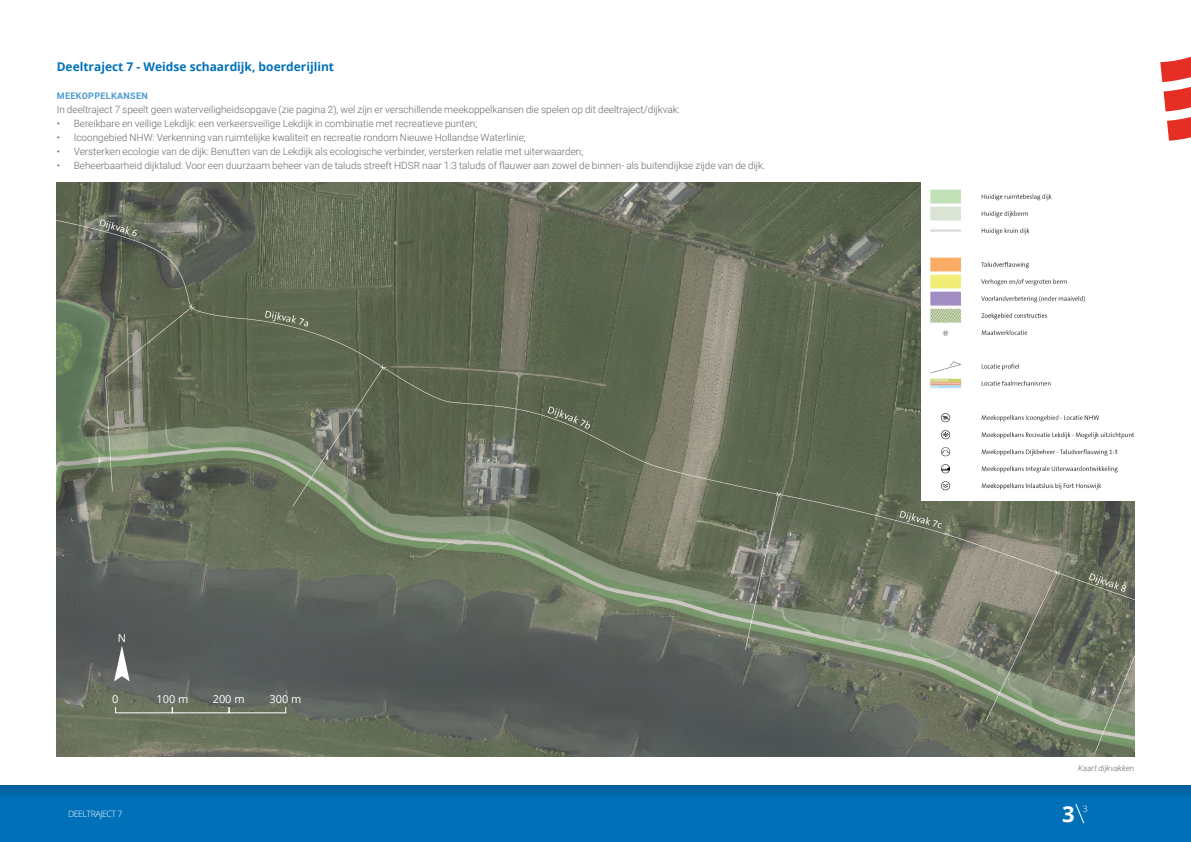
<style>
.page{position:relative;width:1191px;height:842px;background:#fff}
.page>*{position:absolute;margin:0;border:0;box-sizing:border-box;transform-origin:0 0}
.t1{font:700 22px "Open Sans";color:#fff}
.t2{font:700 12px "Open Sans";color:#0071b9}
.t3{font:11px "Open Sans";color:#fff}
.t4{font:300 10px "Roboto";color:#676867}
.t5{font:700 9px "Roboto";letter-spacing:.035em;color:#4d9cce}
.t6{font:300 8.7px "Open Sans";letter-spacing:-.05em;color:#fff}
.t7{font:italic 300 8px "Roboto";color:#676867}
</style>
<div class="page">
<img style="left:57px;top:183px;width:1077px;height:574px">
<div style="left:115px;top:707px;width:58px;height:6px;border:1px solid #fff"></div>
<div style="left:229px;top:707px;width:57px;height:6px;border:1px solid #fff"></div>
<div style="left:172px;top:707px;width:57px;height:6px;border:1px solid #fff"></div>
<svg style="left:114px;top:645px;width:16px;height:36px"></svg>
<img style="left:921px;top:183px;width:213px;height:317px">
<div style="left:0;top:785px;width:1191px;height:57px;background:#0071b9"></div>
<svg style="left:0;top:785px;width:1191px;height:11px;fill:#0062a0"></svg>
<svg style="left:1075px;top:804px;width:9px;height:20px"></svg>
<svg style="left:1160px;top:56px;width:31px;height:85px"></svg>
<p class="t2" style="left:57px;top:58px;width:279px">Deeltraject 7 - Weidse schaardijk, boerderijlint</p>
<p class="t5" style="left:57px;top:89px;width:92px">MEEKOPPELKANSEN</p>
<p class="t4" style="left:57px;top:102px;width:624px">In deeltraject 7 speelt geen waterveiligheidsopgave (zie pagina 2), wel zijn er verschillende meekoppelkansen die spelen op dit deeltraject/dijkvak:</p>
<p class="t4" style="left:57px;top:116px;width:422px">• Bereikbare en veilige Lekdijk: een verkeersveilige Lekdijk in combinatie met recreatieve punten;</p>
<p class="t4" style="left:57px;top:130px;width:470px">• Icoongebied NHW: Verkenning van ruimtelijke kwaliteit en recreatie rondom Nieuwe Hollandse Waterlinie;</p>
<p class="t4" style="left:57px;top:144px;width:528px">• Versterken ecologie van de dijk: Benutten van de Lekdijk als ecologische verbinder, versterken relatie met uiterwaarden;</p>
<p class="t4" style="left:57px;top:158px;width:710px">• Beheerbaarheid dijktalud: Voor een duurzaam beheer van de taluds streeft HDSR naar 1:3 taluds of flauwer aan zowel de binnen- als buitendijkse zijde van de dijk.</p>
<p class="t3" style="left:118px;top:630px;width:10px">N</p>
<p class="t3" style="left:112px;top:692px;width:8px">0</p>
<p class="t3" style="left:157px;top:692px;width:33px">100 m</p>
<p class="t3" style="left:213px;top:692px;width:33px">200 m</p>
<p class="t3" style="left:269px;top:692px;width:33px">300 m</p>
<p class="t7" style="left:1078px;top:762px;width:57px">Kaart dijkvakken</p>
<p class="t6" style="left:68px;top:808px;width:56px">DEELTRAJECT 7</p>
<h1 class="t1" style="left:1062px;top:798px;width:14px">3</h1>
<p class="t6" style="left:1082px;top:803px;width:6px">3</p>
</div>
